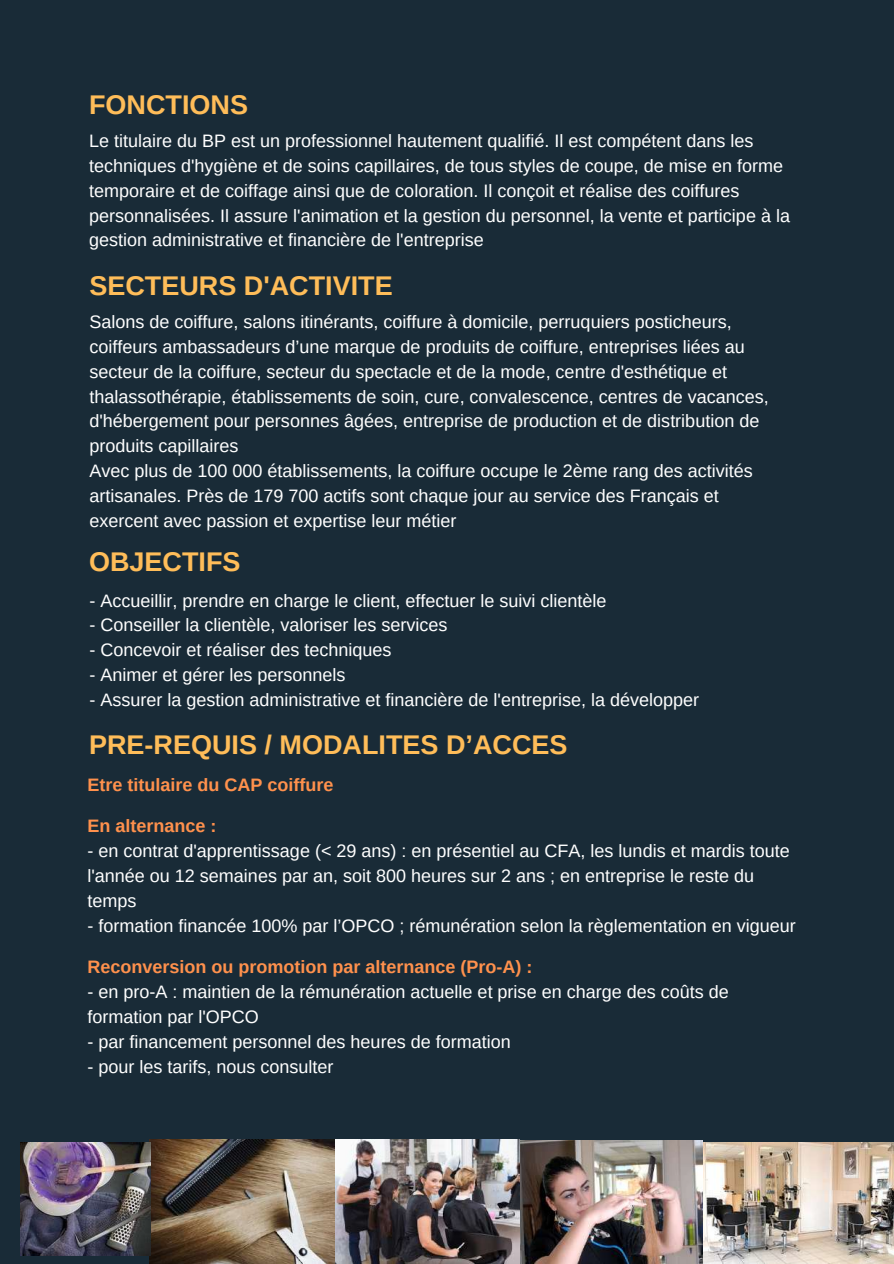
<style>
.page{position:relative;width:894px;height:1264px;background:#fff}
.page>*{position:absolute;margin:0;border:0;box-sizing:border-box;transform-origin:0 0}
.t1{font:700 27px "Arimo";color:#ffbd59}
.t2{font:18px/24.8px "Arimo";color:#fff}
.t3{font:700 18px "Arimo";color:#ff914d}
</style>
<div class="page">
<div style="left:0;top:0;width:893px;height:1263px;background:#192b37"></div>
<img style="left:702px;top:1142px;width:191px;height:121px">
<img style="left:150px;top:1139px;width:552px;height:124px">
<img style="left:21px;top:1142px;width:129px;height:113px">
<h1 class="t1" style="left:89px;top:89px;width:160px">FONCTIONS</h1>
<p class="t2" style="left:89px;top:129px;width:702px">Le titulaire du BP est un professionnel hautement qualifié. Il est compétent dans les techniques d'hygiène et de soins capillaires, de tous styles de coupe, de mise en forme temporaire et de coiffage ainsi que de coloration. Il conçoit et réalise des coiffures personnalisées. Il assure l'animation et la gestion du personnel, la vente et participe à la gestion administrative et financière de l'entreprise</p>
<h1 class="t1" style="left:89px;top:270px;width:305px">SECTEURS D'ACTIVITE</h1>
<p class="t2" style="left:89px;top:310px;width:680px">Salons de coiffure, salons itinérants, coiffure à domicile, perruquiers posticheurs, coiffeurs ambassadeurs d’une marque de produits de coiffure, entreprises liées au secteur de la coiffure, secteur du spectacle et de la mode, centre d'esthétique et thalassothérapie, établissements de soin, cure, convalescence, centres de vacances, d'hébergement pour personnes âgées, entreprise de production et de distribution de produits capillaires<br>Avec plus de 100 000 établissements, la coiffure occupe le 2ème rang des activités artisanales. Près de 179 700 actifs sont chaque jour au service des Français et exercent avec passion et expertise leur métier</p>
<h1 class="t1" style="left:89px;top:546px;width:153px">OBJECTIFS</h1>
<p class="t2" style="left:89px;top:588px;width:518px">- Accueillir, prendre en charge le client, effectuer le suivi clientèle</p>
<p class="t2" style="left:89px;top:612px;width:359px">- Conseiller la clientèle, valoriser les services</p>
<p class="t2" style="left:89px;top:637px;width:303px">- Concevoir et réaliser des techniques</p>
<p class="t2" style="left:89px;top:662px;width:257px">- Animer et gérer les personnels</p>
<p class="t2" style="left:89px;top:687px;width:611px">- Assurer la gestion administrative et financière de l'entreprise, la développer</p>
<h1 class="t1" style="left:89px;top:729px;width:480px">PRE-REQUIS / MODALITES D’ACCES</h1>
<p class="t3" style="left:87px;top:774px;width:247px">Etre titulaire du CAP coiffure</p>
<p class="t3" style="left:87px;top:815px;width:130px">En alternance :</p>
<p class="t2" style="left:87px;top:838px;width:703px">- en contrat d'apprentissage (&lt; 29 ans) : en présentiel au CFA, les lundis et mardis toute l'année ou 12 semaines par an, soit 800 heures sur 2 ans ; en entreprise le reste du temps</p>
<p class="t2" style="left:87px;top:913px;width:709px">- formation financée 100% par l’OPCO ; rémunération selon la règlementation en vigueur</p>
<p class="t3" style="left:87px;top:956px;width:446px">Reconversion ou promotion par alternance (Pro-A) :</p>
<p class="t2" style="left:87px;top:979px;width:642px">- en pro-A : maintien de la rémunération actuelle et prise en charge des coûts de formation par l'OPCO</p>
<p class="t2" style="left:87px;top:1029px;width:424px">- par financement personnel des heures de formation</p>
<p class="t2" style="left:87px;top:1054px;width:247px">- pour les tarifs, nous consulter</p>
</div>
